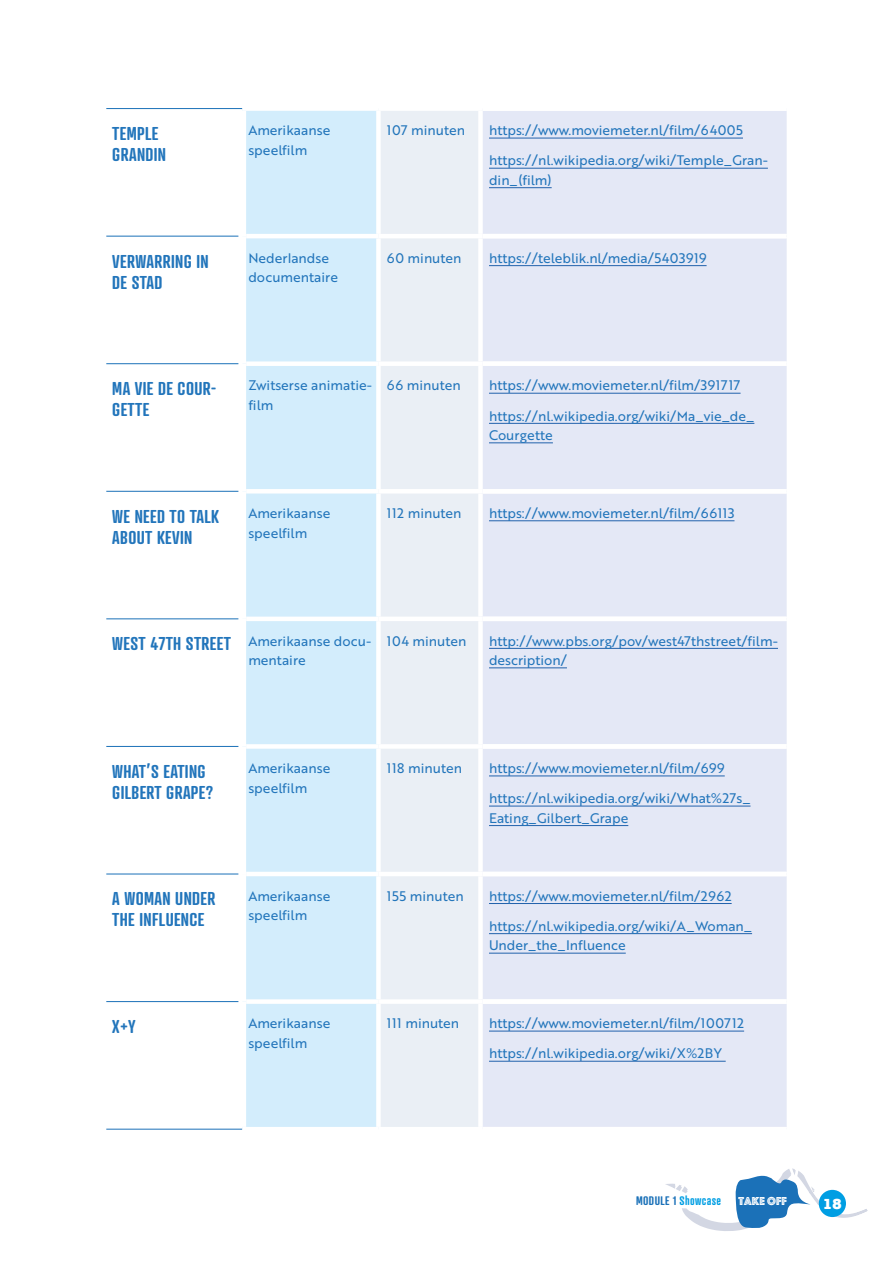
<style>
.page{position:relative;width:893px;height:1263px;background:#fff}
.page>*{position:absolute;margin:0;border:0;box-sizing:border-box;transform-origin:0 0}
.t1{font:600 18px/21px "Atrament";letter-spacing:.02em;color:#2275bb}
.t2{font:900 15px "Lexia";color:#fff}
.t3{font:13.5px/19.5px "Brother 1816 Regular";color:#2275bb}
.t4{font:600 12px "Atrament";letter-spacing:.03em;color:#009ee3}
.t5{font:12px "Phosphate Inline";color:#fff}
.s1{font-family:"Atrament";font-weight:600;font-size:18px}
.s2{color:#1b71b8}
</style>
<div class="page">
<svg style="left:665px;top:1168px;width:203px;height:63px"></svg>
<div style="left:819px;top:1190px;width:27px;height:27px;background:#009ee3;border-radius:50%"></div>
<div style="left:246px;top:111px;width:130px;height:1016px;background:#d3edfc"></div>
<div style="left:381px;top:111px;width:97px;height:1016px;background:#eaeff5"></div>
<div style="left:483px;top:111px;width:304px;height:1016px;background:#e4e8f6"></div>
<hr style="left:483px;top:234px;width:304px;height:4px;background:#fff">
<div style="left:483px;top:361px;width:304px;height:5px;background:#fff"></div>
<hr style="left:483px;top:489px;width:304px;height:4px;background:#fff">
<hr style="left:483px;top:617px;width:304px;height:4px;background:#fff">
<div style="left:483px;top:744px;width:304px;height:5px;background:#fff"></div>
<hr style="left:483px;top:872px;width:304px;height:4px;background:#fff">
<div style="left:483px;top:999px;width:304px;height:5px;background:#fff"></div>
<hr style="left:106px;top:108px;width:136px;height:1px;background:#1b71b8">
<hr style="left:106px;top:236px;width:133px;height:1px;background:#1b71b8">
<hr style="left:106px;top:363px;width:133px;height:1px;background:#1b71b8">
<hr style="left:106px;top:491px;width:133px;height:1px;background:#1b71b8">
<hr style="left:106px;top:618px;width:133px;height:1px;background:#1b71b8">
<hr style="left:106px;top:746px;width:133px;height:1px;background:#1b71b8">
<hr style="left:106px;top:874px;width:133px;height:1px;background:#1b71b8">
<hr style="left:106px;top:1001px;width:133px;height:1px;background:#1b71b8">
<hr style="left:106px;top:1129px;width:136px;height:1px;background:#1b71b8">
<hr style="left:246px;top:234px;width:132px;height:4px;background:#fff">
<div style="left:246px;top:361px;width:132px;height:5px;background:#fff"></div>
<hr style="left:246px;top:489px;width:132px;height:4px;background:#fff">
<hr style="left:246px;top:617px;width:132px;height:4px;background:#fff">
<div style="left:246px;top:744px;width:132px;height:5px;background:#fff"></div>
<hr style="left:246px;top:872px;width:132px;height:4px;background:#fff">
<div style="left:246px;top:999px;width:132px;height:5px;background:#fff"></div>
<hr style="left:378px;top:234px;width:105px;height:4px;background:#fff">
<div style="left:378px;top:361px;width:105px;height:5px;background:#fff"></div>
<hr style="left:378px;top:489px;width:105px;height:4px;background:#fff">
<hr style="left:378px;top:617px;width:105px;height:4px;background:#fff">
<div style="left:378px;top:744px;width:105px;height:5px;background:#fff"></div>
<hr style="left:378px;top:872px;width:105px;height:4px;background:#fff">
<div style="left:378px;top:999px;width:105px;height:5px;background:#fff"></div>
<hr style="left:489px;top:138px;width:254px;height:1px;background:#2262ac">
<hr style="left:489px;top:168px;width:279px;height:1px;background:#2262ac">
<hr style="left:489px;top:187px;width:63px;height:1px;background:#2262ac">
<hr style="left:489px;top:265px;width:218px;height:1px;background:#2262ac">
<hr style="left:489px;top:393px;width:252px;height:1px;background:#2262ac">
<hr style="left:489px;top:423px;width:265px;height:1px;background:#2262ac">
<hr style="left:489px;top:443px;width:64px;height:1px;background:#2262ac">
<hr style="left:489px;top:520px;width:245px;height:1px;background:#2262ac">
<hr style="left:489px;top:648px;width:289px;height:1px;background:#2262ac">
<hr style="left:489px;top:668px;width:78px;height:1px;background:#2262ac">
<hr style="left:489px;top:776px;width:236px;height:1px;background:#2262ac">
<hr style="left:489px;top:806px;width:261px;height:1px;background:#2262ac">
<hr style="left:489px;top:825px;width:139px;height:1px;background:#2262ac">
<hr style="left:489px;top:903px;width:243px;height:1px;background:#2262ac">
<hr style="left:489px;top:933px;width:263px;height:1px;background:#2262ac">
<hr style="left:489px;top:953px;width:137px;height:1px;background:#2262ac">
<hr style="left:489px;top:1031px;width:255px;height:1px;background:#2262ac">
<hr style="left:489px;top:1061px;width:237px;height:1px;background:#2262ac">
<h1 class="t1" style="left:112px;top:123px;width:55px">TEMPLE<br>GRANDIN</h1>
<p class="t3" style="left:248px;top:120px;width:83px">Amerikaanse speelfilm</p>
<p class="t3" style="left:387px;top:120px;width:80px">107 minuten</p>
<p class="t3" style="left:489px;top:120px;width:255px">https://www.moviemeter.nl/film/64005</p>
<p class="t3" style="left:489px;top:150px;width:280px">https://nl.wikipedia.org/wiki/Temple_Gran&shy;din_(film)</p>
<h1 class="t1" style="left:112px;top:250px;width:98px">VERWARRING IN<br>DE STAD</h1>
<p class="t3" style="left:248px;top:248px;width:91px">Nederlandse documentaire</p>
<p class="t3" style="left:387px;top:248px;width:76px">60 minuten</p>
<p class="t3" style="left:489px;top:248px;width:219px">https://teleblik.nl/media/5403919</p>
<h1 class="t1" style="left:112px;top:378px;width:105px">MA VIE DE COUR-<br>GETTE</h1>
<p class="t3" style="left:248px;top:375px;width:125px">Zwitserse animatie&shy;film</p>
<p class="t3" style="left:387px;top:375px;width:75px">66 minuten</p>
<p class="t3" style="left:489px;top:375px;width:253px">https://www.moviemeter.nl/film/391717</p>
<p class="t3" style="left:489px;top:405px;width:267px">https://nl.wikipedia.org/wiki/Ma_vie_de_<br>Courgette</p>
<h1 class="t1" style="left:112px;top:505px;width:108px">WE NEED TO TALK<br>ABOUT KEVIN</h1>
<p class="t3" style="left:248px;top:503px;width:83px">Amerikaanse speelfilm</p>
<p class="t3" style="left:387px;top:503px;width:76px">112 minuten</p>
<p class="t3" style="left:489px;top:503px;width:247px">https://www.moviemeter.nl/film/66113</p>
<p class="t3" style="left:248px;top:630px;width:124px;text-indent:-136px"><span class="s1">WEST 47TH STREET</span> Amerikaanse docu&shy;mentaire</p>
<p class="t3" style="left:387px;top:630px;width:81px">104 minuten</p>
<p class="t3" style="left:489px;top:630px;width:290px">http://www.pbs.org/pov/west47thstreet/film&shy;description/</p>
<h1 class="t1" style="left:112px;top:760px;width:102px">WHAT’S EATING<br>GILBERT GRAPE?</h1>
<p class="t3" style="left:248px;top:758px;width:83px">Amerikaanse speelfilm</p>
<p class="t3" style="left:387px;top:758px;width:77px">118 minuten</p>
<p class="t3" style="left:489px;top:758px;width:237px">https://www.moviemeter.nl/film/699</p>
<p class="t3" style="left:489px;top:788px;width:263px">https://nl.wikipedia.org/wiki/What%27s_<br>Eating_Gilbert_Grape</p>
<h1 class="t1" style="left:112px;top:888px;width:105px">A WOMAN UNDER<br>THE INFLUENCE</h1>
<p class="t3" style="left:248px;top:885px;width:83px">Amerikaanse speelfilm</p>
<p class="t3" style="left:387px;top:885px;width:78px">155 minuten</p>
<p class="t3" style="left:489px;top:885px;width:244px">https://www.moviemeter.nl/film/2962</p>
<p class="t3" style="left:489px;top:916px;width:265px">https://nl.wikipedia.org/wiki/A_Woman_<br>Under_the_Influence</p>
<h1 class="t1" style="left:112px;top:1016px;width:25px">X+Y</h1>
<p class="t3" style="left:248px;top:1013px;width:83px">Amerikaanse speelfilm</p>
<p class="t3" style="left:387px;top:1013px;width:74px">111 minuten</p>
<p class="t3" style="left:489px;top:1013px;width:257px">https://www.moviemeter.nl/film/100712</p>
<p class="t3" style="left:489px;top:1043px;width:235px">https://nl.wikipedia.org/wiki/X%2BY</p>
<p class="t4" style="left:636px;top:1193px;width:86px"><span class="s2">MODULE 1</span> Showcase</p>
<p class="t5" style="left:739px;top:1192px;width:50px">TAKE OFF</p>
<p class="t2" style="left:823px;top:1193px;width:20px">18</p>
</div>
